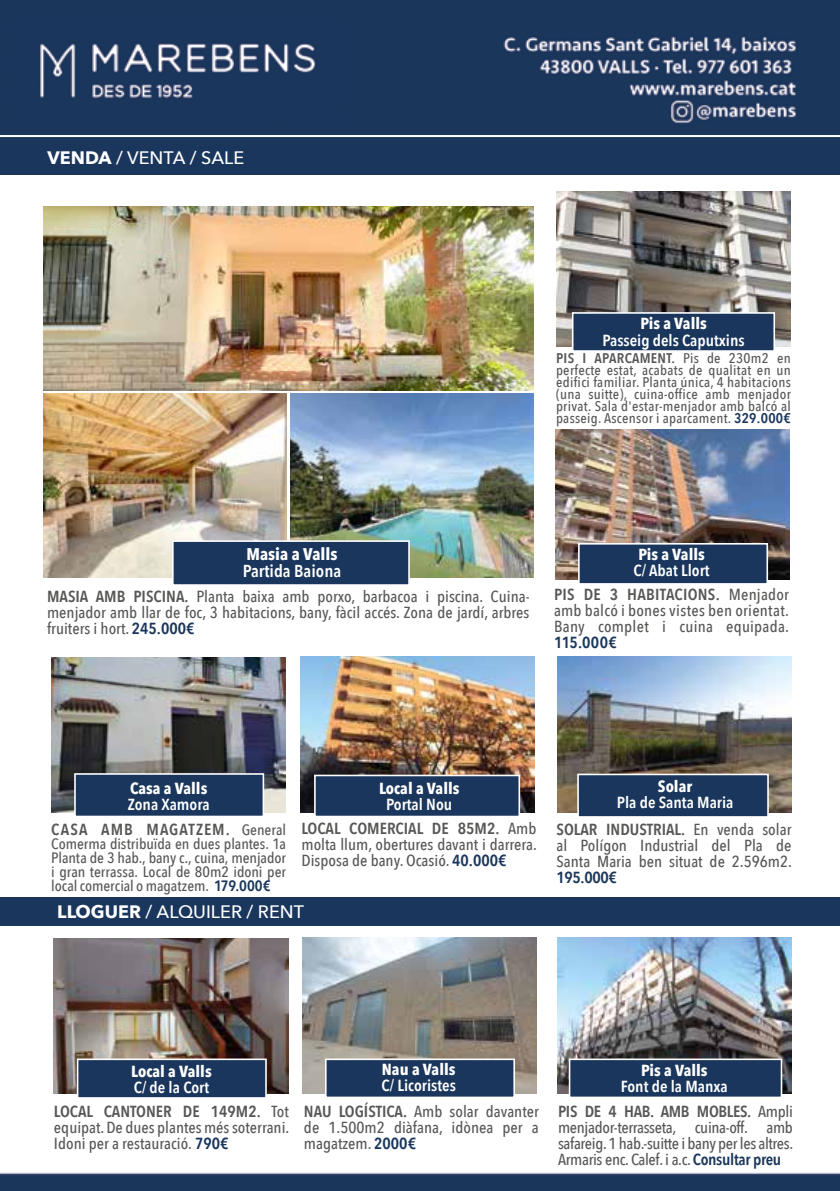
<style>
.page{position:relative;width:840px;height:1191px;background:#fff}
.page>*{position:absolute;margin:0;border:0;box-sizing:border-box;transform-origin:0 0}
.t1{font:500 18px "Avenir Next";color:#fff}
.t2{font:600 17.2px "Avenir Next Condensed";color:#fff;scale:1.04 1}
.t3{font:700 16.8px "Avenir Next Condensed";color:#fff;scale:1.04 1}
.t4{font:500 16px/16px "Avenir Next Condensed";color:#575756;text-align:justify;scale:1.04 1}
.t5{font:700 16px "Avenir Next Condensed";color:#fff;scale:1.04 1}
.t6{font:600 16px "Avenir Next Condensed";color:#fff;scale:1.04 1}
.t7{font:600 16px/24.4px "Avenir Next Condensed";letter-spacing:-.02em;color:#575756;text-align:center;scale:1.04 1}
.t8{font:600 16px/23.6px "Avenir Next Condensed";color:#575756;text-align:center;scale:1.04 1}
.t9{font:600 16px/25.2px "Avenir Next Condensed";letter-spacing:.045em;color:#575756;text-align:center;scale:1.04 1}
.t10{font:600 16px "Avenir Next Condensed";letter-spacing:-.02em;color:#1a365c;scale:1.04 1}
.t11{font:500 15px/14px "Avenir Next Condensed";letter-spacing:-.005em;color:#575756;text-align:justify;scale:1.04 1}
.t12{font:500 14px/12px "Avenir Next Condensed";letter-spacing:.02em;color:#575756;text-align:justify;scale:1.04 1}
.s1{font-weight:700}
.s2{font-weight:600}
.s3{font-weight:600;color:#1a365c}
.s4{color:#fff}
.s5{font-weight:500;font-size:15px}
.s6{font-weight:500}
.s7{font-weight:600;color:#fff}
</style>
<div class="page">
<img style="left:0;top:0;width:839px;height:1191px">
<div style="left:0;top:146px;width:839px;height:28px;background:#1a365c"></div>
<img style="left:556px;top:191px;width:234px;height:155px">
<div style="left:571px;top:312px;width:203px;height:40px;background:#1a365c;border:2px solid #fff"></div>
<img style="left:54px;top:938px;width:234px;height:155px">
<div style="left:77px;top:1058px;width:190px;height:40px;background:#1a365c;border:2px solid #fff"></div>
<div style="left:0;top:897px;width:839px;height:29px;background:#1a365c"></div>
<hr style="left:0;top:135px;width:839px;height:2px;background:#fff">
<img style="left:300px;top:657px;width:234px;height:155px">
<div style="left:314px;top:774px;width:206px;height:43px;background:#1a365c;border:2px solid #fff"></div>
<img style="left:302px;top:937px;width:234px;height:156px">
<div style="left:325px;top:1058px;width:189px;height:40px;background:#1a365c;border:2px solid #fff"></div>
<img style="left:52px;top:657px;width:234px;height:155px">
<img style="left:555px;top:429px;width:233px;height:150px">
<div style="left:577px;top:543px;width:190px;height:41px;background:#1a365c;border:2px solid #fff"></div>
<img style="left:557px;top:937px;width:234px;height:156px">
<div style="left:568px;top:1058px;width:213px;height:40px;background:#1a365c;border:2px solid #fff"></div>
<img style="left:557px;top:657px;width:234px;height:155px">
<div style="left:74px;top:773px;width:190px;height:44px;background:#1a365c;border:2px solid #fff"></div>
<div style="left:577px;top:773px;width:191px;height:44px;background:#1a365c;border:2px solid #fff"></div>
<img style="left:43px;top:394px;width:243px;height:184px">
<img style="left:290px;top:394px;width:243px;height:184px">
<div style="left:172px;top:540px;width:237px;height:46px;background:#1a365c;border:2px solid #fff"></div>
<img style="left:43px;top:207px;width:490px;height:184px">
<p class="t1" style="left:48px;top:142px;width:198px"><span class="s1">VENDA</span> / VENTA / SALE</p>
<p class="t5" style="left:640px;top:313px;width:65px">Pis a Valls</p>
<p class="t6" style="left:602px;top:326px;width:138px">Passeig dels Caputxins</p>
<p class="t12" style="left:555px;top:352px;width:227px"><span class="s2">PIS I APARCAMENT.</span> Pis de 230m2 en perfecte estat, acabats de qualitat en un edifici familiar. Planta única, 4 habitacions (una suitte), cuina-office amb menjador privat. Sala d'estar-menjador amb balcó al passeig. Ascensor i aparcament. <span class="s3">329.000€</span></p>
<p class="t3" style="left:246px;top:544px;width:89px">Masia a Valls</p>
<p class="t2" style="left:243px;top:556px;width:96px">Partida Baiona</p>
<p class="t4" style="left:47px;top:588px;width:465px"><span class="s2">MASIA AMB PISCINA.</span> Planta baixa amb porxo, barbacoa i piscina. Cuina&shy;menjador amb llar de foc, 3 habitacions, bany, fàcil accés. Zona de jardí, arbres fruiters i hort. <span class="s3">245.000€</span></p>
<p class="t5" style="left:638px;top:545px;width:65px">Pis a Valls</p>
<p class="t6" style="left:633px;top:557px;width:75px">C/ Abat Llort</p>
<p class="t4" style="left:554px;top:586px;width:227px"><span class="s2">PIS DE 3 HABITACIONS.</span> Menjador amb balcó i bones vistes ben orientat.<br>Bany complet i cuina equipada.</p>
<p class="t10" style="left:554px;top:628px;width:62px">115.000€</p>
<p class="t5" style="left:130px;top:778px;width:76px">Casa a Valls</p>
<p class="t9" style="left:51px;top:791px;width:227px"><span class="s4">Zona Xamora<br></span>CASA AMB MAGATZEM. <span class="s5">General</span></p>
<p class="t11" style="left:51px;top:836px;width:227px">Comerma distribuïda en dues plantes. 1a Planta de 3 hab., bany c., cuina, menjador i gran terrassa. Local de 80m2 idoni per local comercial o magatzem. <span class="s3">179.000€</span></p>
<p class="t5" style="left:379px;top:778px;width:79px">Local a Valls</p>
<p class="t8" style="left:301px;top:792px;width:227px"><span class="s4">Portal Nou<br></span>LOCAL COMERCIAL DE 85M2. <span class="s6">Amb</span></p>
<p class="t4" style="left:301px;top:836px;width:228px">molta llum, obertures davant i darrera.<br>Disposa de bany. Ocasió. <span class="s3">40.000€</span></p>
<p class="t1" style="left:57px;top:896px;width:248px"><span class="s1">LLOGUER</span> / ALQUILER / RENT</p>
<p class="t5" style="left:657px;top:777px;width:34px">Solar</p>
<p class="t6" style="left:616px;top:789px;width:114px">Pla de Santa Maria</p>
<p class="t4" style="left:556px;top:821px;width:228px"><span class="s2">SOLAR INDUSTRIAL.</span> En venda solar al Polígon Industrial del Pla de Santa Maria ben situat de 2.596m2.</p>
<p class="t10" style="left:556px;top:863px;width:59px">195.000€</p>
<p class="t5" style="left:131px;top:1061px;width:79px">Local a Valls</p>
<p class="t6" style="left:134px;top:1073px;width:74px">C/ de la Cort</p>
<p class="t4" style="left:54px;top:1103px;width:228px"><span class="s2">LOCAL CANTONER DE 149M2.</span> Tot equipat. De dues plantes més soterrani.<br>Idoni per a restauració. <span class="s3">790€</span></p>
<p class="t5" style="left:381px;top:1060px;width:72px">Nau a Valls</p>
<p class="t4" style="left:304px;top:1073px;width:227px;line-height:25.2px;text-align:center"><span class="s7">C/ Licoristes<br></span><span class="s2">NAU LOGÍSTICA.</span> Amb solar davanter</p>
<p class="t4" style="left:304px;top:1119px;width:227px">de 1.500m2 diàfana, idònea per a magatzem. <span class="s3">2000€</span></p>
<p class="t5" style="left:640px;top:1060px;width:65px">Pis a Valls</p>
<p class="t7" style="left:557px;top:1074px;width:227px"><span class="s4">Font de la Manxa<br></span>PIS DE 4 HAB. AMB MOBLES. <span class="s6">Ampli</span></p>
<p class="t4" style="left:557px;top:1119px;width:228px">menjador-terrasseta, cuina-off. amb safareig. 1 hab.-suitte i bany per les altres.<br>Armaris enc. Calef. i a.c. <span class="s3">Consultar preu</span></p>
</div>
